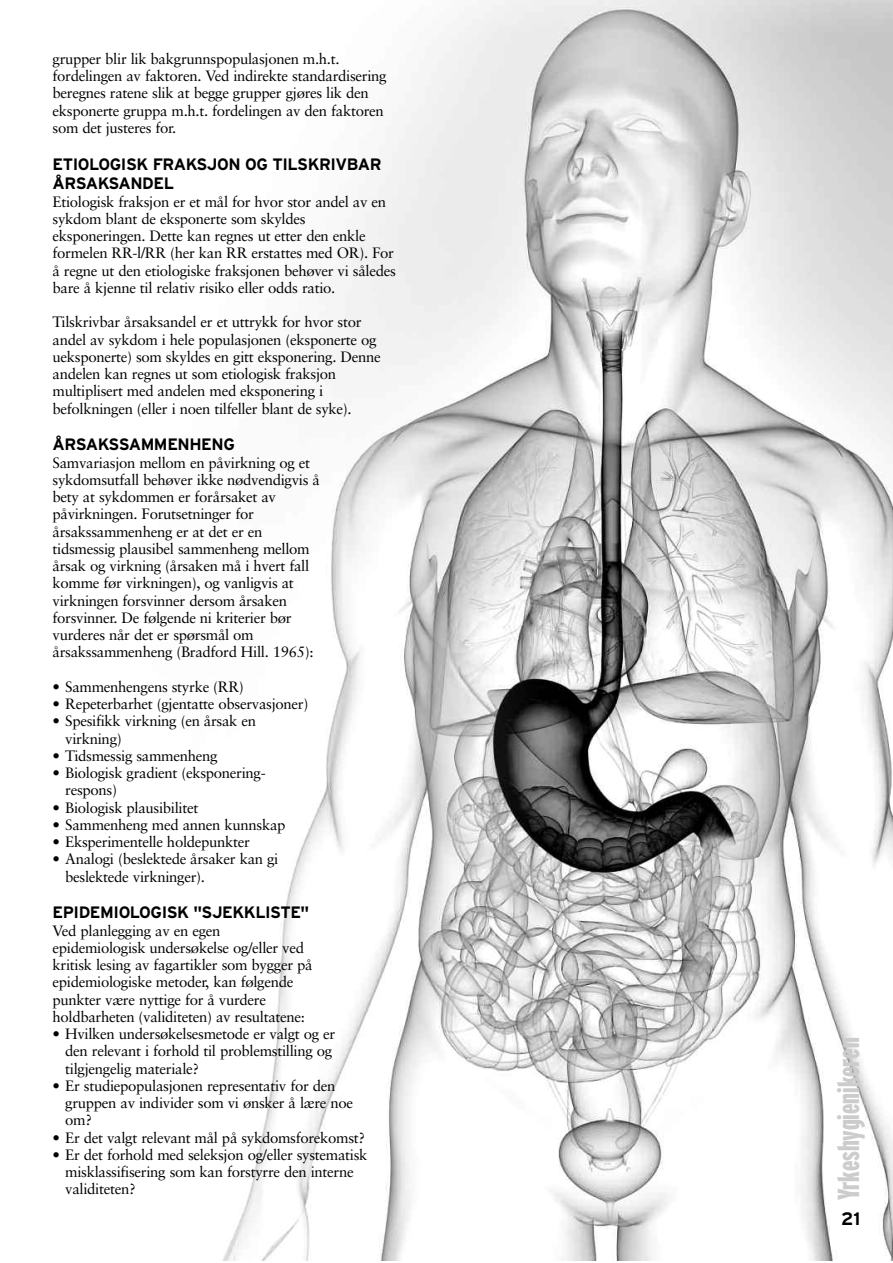
<style>
.page{position:relative;width:893px;height:1263px;background:#fff}
.page>*{position:absolute;margin:0;border:0;box-sizing:border-box;transform-origin:0 0}
.t1{font:900 extra-condensed 30.3px "Interstate";color:#ccc}
.t2{font:700 18px "Interstate";color:#000}
.t3{font:700 16.5px/19.5px "Interstate";letter-spacing:-.03em;color:#000}
.t4{font:15px/17.2px "Sabon";letter-spacing:-.02em;color:#000}
</style>
<div class="page">
<img style="left:223px;top:0;width:670px;height:1260px">
<p class="t4" style="left:53px;top:51px;width:336px">grupper blir lik bakgrunnspopulasjonen m.h.t. fordelingen av faktoren. Ved indirekte standardisering beregnes ratene slik at begge grupper gjøres lik den eksponerte gruppa m.h.t. fordelingen av den faktoren som det justeres for.</p>
<p class="t3" style="left:53px;top:154px;width:330px">ETIOLOGISK FRAKSJON OG TILSKRIVBAR<br>ÅRSAKSANDEL</p>
<p class="t4" style="left:53px;top:194px;width:345px">Etiologisk fraksjon er et mål for hvor stor andel av en sykdom blant de eksponerte som skyldes eksponeringen. Dette kan regnes ut etter den enkle formelen RR-l/RR (her kan RR erstattes med OR). For å regne ut den etiologiske fraksjonen behøver vi således bare å kjenne til relativ risiko eller odds ratio.</p>
<p class="t4" style="left:53px;top:315px;width:330px">Tilskrivbar årsaksandel er et uttrykk for hvor stor andel av sykdom i hele populasjonen (eksponerte og ueksponerte) som skyldes en gitt eksponering. Denne andelen kan regnes ut som etiologisk fraksjon multiplisert med andelen med eksponering i befolkningen (eller i noen tilfeller blant de syke).</p>
<p class="t3" style="left:53px;top:435px;width:184px">ÅRSAKSSAMMENHENG</p>
<p class="t4" style="left:53px;top:455px;width:269px">Samvariasjon mellom en påvirkning og et sykdomsutfall behøver ikke nødvendigvis å bety at sykdommen er forårsaket av påvirkningen. Forutsetninger for årsakssammenheng er at det er en tidsmessig plausibel sammenheng mellom årsak og virkning (årsaken må i hvert fall komme før virkningen), og vanligvis at virkningen forsvinner dersom årsaken forsvinner. De følgende ni kriterier bør vurderes når det er spørsmål om årsakssammenheng (Bradford Hill. 1965):</p>
<p class="t4" style="left:53px;top:679px;width:193px">• Sammenhengens styrke (RR)</p>
<p class="t4" style="left:53px;top:696px;width:257px">• Repeterbarhet (gjentatte observasjoner)</p>
<p class="t4" style="left:65px;top:714px;width:192px;text-indent:-13px">• Spesifikk virkning (en årsak en virkning)</p>
<p class="t4" style="left:53px;top:748px;width:167px">• Tidsmessig sammenheng</p>
<p class="t4" style="left:65px;top:765px;width:202px;text-indent:-13px">• Biologisk gradient (eksponering&shy;respons)</p>
<p class="t4" style="left:53px;top:800px;width:147px">• Biologisk plausibilitet</p>
<p class="t4" style="left:53px;top:817px;width:234px">• Sammenheng med annen kunnskap</p>
<p class="t4" style="left:53px;top:834px;width:199px">• Eksperimentelle holdepunkter</p>
<p class="t4" style="left:65px;top:852px;width:215px;text-indent:-13px">• Analogi (beslektede årsaker kan gi beslektede virkninger).</p>
<p class="t3" style="left:53px;top:903px;width:258px">EPIDEMIOLOGISK "SJEKKLISTE"</p>
<p class="t4" style="left:53px;top:923px;width:262px">Ved planlegging av en egen epidemiologisk undersøkelse og/eller ved kritisk lesing av fagartikler som bygger på epidemiologiske metoder, kan følgende punkter være nyttige for å vurdere holdbarheten (validiteten) av resultatene:</p>
<p class="t4" style="left:65px;top:1026px;width:272px;text-indent:-13px">• Hvilken undersøkelsesmetode er valgt og er den relevant i forhold til problemstilling og tilgjengelig materiale?</p>
<p class="t4" style="left:65px;top:1078px;width:289px;text-indent:-13px">• Er studiepopulasjonen representativ for den gruppen av individer som vi ønsker å lære noe om?</p>
<p class="t4" style="left:53px;top:1130px;width:314px">• Er det valgt relevant mål på sykdomsforekomst?</p>
<p class="t4" style="left:65px;top:1147px;width:304px;text-indent:-13px">• Er det forhold med seleksjon og/eller systematisk misklassifisering som kan forstyrre den interne validiteten?</p>
<h1 class="t1" style="left:831px;top:1200px;width:164px;rotate:-90deg">Yrkeshygienikeren</h1>
<p class="t2" style="left:841px;top:1208px;width:21px">21</p>
</div>
